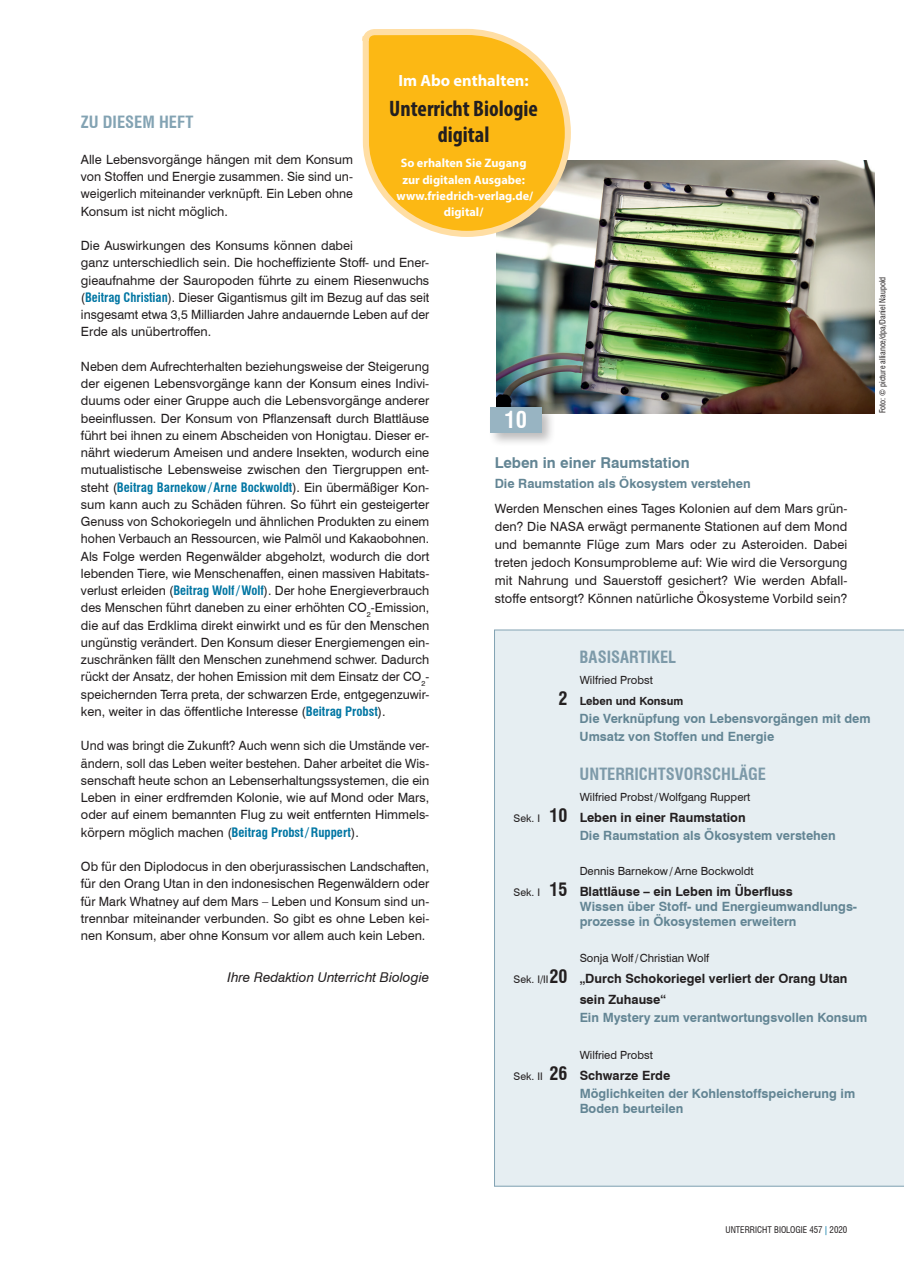
<style>
.page{position:relative;width:904px;height:1274px;background:#fff}
.page>*{position:absolute;margin:0;border:0;box-sizing:border-box;transform-origin:0 0}
.t1{font:700 condensed 22.5px/26.5px "Myriad Pro";color:#231f20;text-align:center}
.t2{font:700 condensed 22.5px "Swiss 721 BT";color:#fff}
.t3{font:700 condensed 16.5px "Swiss 721 BT";color:#7d9aa9}
.t4{font:700 condensed 16.5px "Swiss 721 BT";color:#83a3b3}
.t5{font:700 16.35px "Myriad Pro";color:#fff}
.t6{font:700 15px "Swiss 721 BT";color:#638594}
.t7{font:italic 13.5px "Swiss 721 BT";color:#231f20}
.t8{font:12.75px/17.2px "Swiss 721 BT";color:#231f20;text-align:justify}
.t9{font:700 12.75px/18px "Swiss 721 BT";color:#638594}
.t10{font:700 12.75px/21px "Swiss 721 BT";color:#231f20}
.t11{font:700 12.3px/16.4px "Myriad Pro";color:#fff;text-align:center}
.t12{font:11.25px/21px "Swiss 721 BT";color:#231f20}
.t13{font:condensed 9px "Swiss 721 BT";color:#231f20}
.t14{font:condensed 8.25px "Swiss 721 BT";color:#231f20}
.s1{font-weight:700;font-stretch:condensed;color:#0076a3}
.s2{font-weight:700;font-stretch:condensed;font-size:18px}
.s3{font-weight:700}
.s4{font-weight:400;font-size:10.5px;color:#231f20}
.s5{font-stretch:condensed;font-size:18px;color:#231f20}
.s6{color:#231f20}
.s7{font-weight:400;font-size:10.5px}
.s8{font-stretch:condensed;font-size:18px}
.s9{color:#0076a3}
</style>
<div class="page">
<img style="left:497px;top:160px;width:377px;height:254px">
<div style="left:494px;top:630px;width:410px;height:556px;background:#e6eef2"></div>
<div style="left:488px;top:405px;width:68px;height:42px;background:#231f20;opacity:.3"></div>
<div style="left:490px;top:407px;width:51px;height:26px;background:#98b4c2"></div>
<svg style="left:362px;top:28px;width:212px;height:212px;background:#f8c449"></svg>
<p class="t5" style="left:398px;top:70px;width:132px">Im Abo enthalten:</p>
<h1 class="t1" style="left:389px;top:95px;width:150px">Unterricht Biologie digital</h1>
<p class="t11" style="left:396px;top:155px;width:138px">So erhalten Sie Zugang zur digitalen Ausgabe: www.friedrich-verlag.de/ digital/</p>
<p class="t4" style="left:81px;top:112px;width:114px">ZU DIESEM HEFT</p>
<p class="t8" style="left:81px;top:151px;width:274px">Alle Lebensvorgänge hängen mit dem Konsum von Stoffen und Energie zusammen. Sie sind un&shy;weigerlich miteinander verknüpft. Ein Leben ohne Konsum ist nicht möglich.</p>
<p class="t8" style="left:81px;top:237px;width:350px;text-align:left">Die Auswirkungen des Konsums können dabei<br>ganz unterschiedlich sein. Die hocheffiziente Stoff- und Ener&shy;gieaufnahme der Sauropoden führte zu einem Riesenwuchs (<span class="s1">Beitrag Christian</span>). Dieser Gigantismus gilt im Bezug auf das seit insgesamt etwa 3,5 Milliarden Jahre andauernde Leben auf der Erde als unübertroffen.</p>
<p class="t8" style="left:81px;top:358px;width:350px">Neben dem Aufrechterhalten beziehungsweise der Steigerung der eigenen Lebensvorgänge kann der Konsum eines Indivi&shy;duums oder einer Gruppe auch die Lebensvorgänge anderer beeinflussen. Der Konsum von Pflanzensaft durch Blattläuse führt bei ihnen zu einem Abscheiden von Honigtau. Dieser er&shy;nährt wiederum Ameisen und andere Insekten, wodurch eine mutualistische Lebensweise zwischen den Tiergruppen ent&shy;steht (<span class="s1">Beitrag Barnekow/Arne Bockwoldt</span>). Ein übermäßiger Kon&shy;sum kann auch zu Schäden führen. So führt ein gesteigerter Genuss von Schokoriegeln und ähnlichen Produkten zu einem hohen Verbauch an Ressourcen, wie Palmöl und Kakaobohnen.<br>Als Folge werden Regenwälder abgeholzt, wodurch die dort lebenden Tiere, wie Menschenaffen, einen massiven Habitats&shy;verlust erleiden (<span class="s1">Beitrag Wolf/Wolf</span>). Der hohe Energieverbrauch des Menschen führt daneben zu einer erhöhten CO<sub>2</sub>-Emission, die auf das Erdklima direkt einwirkt und es für den Menschen ungünstig verändert. Den Konsum dieser Energiemengen ein&shy;zuschränken fällt den Menschen zunehmend schwer. Dadurch rückt der Ansatz, der hohen Emission mit dem Einsatz der CO<sub>2</sub>- speichernden Terra preta, der schwarzen Erde, entgegenzuwir&shy;ken, weiter in das öffentliche Interesse (<span class="s1">Beitrag Probst</span>).</p>
<p class="t8" style="left:81px;top:737px;width:350px">Und was bringt die Zukunft? Auch wenn sich die Umstände ver&shy;ändern, soll das Leben weiter bestehen. Daher arbeitet die Wis&shy;senschaft heute schon an Lebenserhaltungssystemen, die ein Leben in einer erdfremden Kolonie, wie auf Mond oder Mars, oder auf einem bemannten Flug zu weit entfernten Himmels&shy;körpern möglich machen (<span class="s1">Beitrag Probst/Ruppert</span>).</p>
<p class="t8" style="left:81px;top:858px;width:350px">Ob für den Diplodocus in den oberjurassischen Landschaften, für den Orang Utan in den indonesischen Regenwäldern oder für Mark Whatney auf dem Mars – Leben und Konsum sind un&shy;trennbar miteinander verbunden. So gibt es ohne Leben kei&shy;nen Konsum, aber ohne Konsum vor allem auch kein Leben.</p>
<p class="t7" style="left:227px;top:969px;width:203px">Ihre Redaktion Unterricht Biologie</p>
<h1 class="t2" style="left:504px;top:407px;width:24px">10</h1>
<p class="t6" style="left:495px;top:454px;width:197px">Leben in einer Raumstation</p>
<p class="t9" style="left:495px;top:474px;width:258px">Die Raumstation als Ökosystem verstehen</p>
<p class="t8" style="left:495px;top:499px;width:354px;line-height:18px">Werden Menschen eines Tages Kolonien auf dem Mars grün&shy;den? Die NASA erwägt permanente Stationen auf dem Mond und bemannte Flüge zum Mars oder zu Asteroiden. Dabei treten jedoch Konsumprobleme auf: Wie wird die Versorgung mit Nahrung und Sauerstoff gesichert? Wie werden Abfall&shy;stoffe entsorgt? Können natürliche Ökosysteme Vorbild sein?</p>
<p class="t3" style="left:580px;top:647px;width:98px">BASISARTIKEL</p>
<p class="t12" style="left:559px;top:669px;width:126px;text-indent:21px">Wilfried Probst<br><span class="s2">2</span> <span class="s3">Leben und Konsum</span></p>
<p class="t9" style="left:580px;top:709px;width:292px">Die Verknüpfung von Lebensvorgängen mit dem<br>Umsatz von Stoffen und Energie</p>
<p class="t3" style="left:580px;top:764px;width:188px">UNTERRICHTSVORSCHLÄGE</p>
<p class="t12" style="left:580px;top:786px;width:172px">Wilfried Probst/Wolfgang Ruppert</p>
<p class="t9" style="left:580px;top:808px;width:258px;text-indent:-66px"><span class="s4">Sek. I</span> <span class="s5">10</span> <span class="s6">Leben in einer Raumstation<br></span>Die Raumstation als Ökosystem verstehen</p>
<p class="t12" style="left:580px;top:860px;width:176px">Dennis Barnekow/Arne Bockwoldt</p>
<p class="t9" style="left:580px;top:883px;width:279px;line-height:15px;text-indent:-66px"><span class="s4">Sek. I</span> <span class="s5">15</span> <span class="s6">Blattläuse – ein Leben im Überfluss<br></span>Wissen über Stoff- und Energieumwandlungs&shy;prozesse in Ökosystemen erweitern</p>
<p class="t12" style="left:580px;top:947px;width:131px">Sonja Wolf/Christian Wolf</p>
<p class="t10" style="left:580px;top:967px;width:269px;text-indent:-66px"><span class="s7">Sek. I/II</span><span class="s8">20</span> „Durch Schokoriegel verliert der Orang Utan sein Zuhause“</p>
<p class="t9" style="left:580px;top:1008px;width:289px">Ein Mystery zum verantwortungsvollen Konsum</p>
<p class="t12" style="left:580px;top:1044px;width:75px">Wilfried Probst</p>
<p class="t9" style="left:580px;top:1066px;width:277px;text-indent:-66px"><span class="s4">Sek. II</span> <span class="s5">26</span> <span class="s6">Schwarze Erde<br></span>Möglichkeiten der Kohlenstoffspeicherung im</p>
<p class="t9" style="left:580px;top:1099px;width:105px">Boden beurteilen</p>
<p class="t14" style="left:877px;top:413px;width:138px;rotate:-90deg">Foto: © picture alliance/dpa/Daniel Naupold</p>
<p class="t13" style="left:725px;top:1225px;width:123px">UNTERRICHT BIOLOGIE 457 <span class="s9">|</span>2020</p>
</div>
